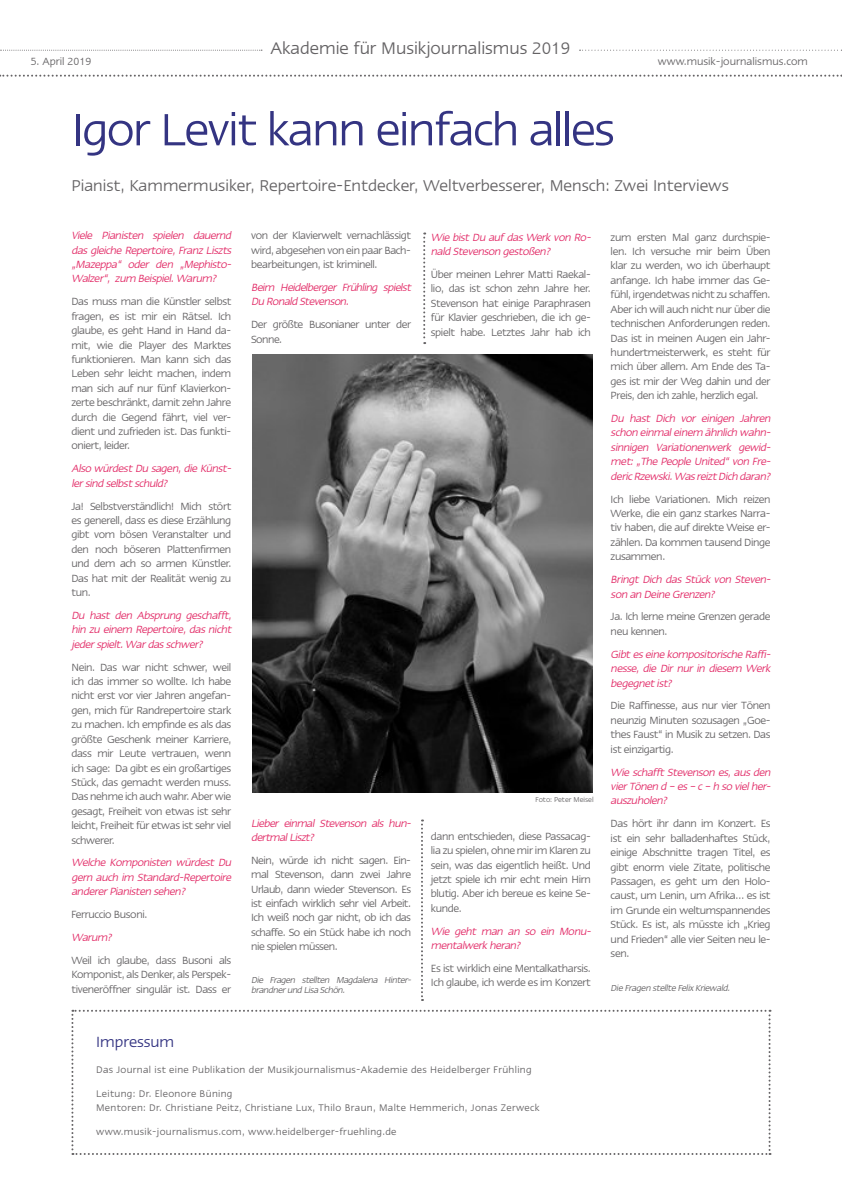
<style>
.page{position:relative;width:842px;height:1191px;background:#fff}
.page>*{position:absolute;margin:0;border:0;box-sizing:border-box;transform-origin:0 0}
.t1{font:52px "Linotype Ergo";letter-spacing:-.03em;color:#343482}
.t2{font:19.3px "Linotype Ergo";color:#656365}
.t3{font:18px "Linotype Ergo";color:#656365}
.t4{font:17px "Linotype Ergo";color:#343482}
.t5{font:12px/14.4px "Linotype Ergo";letter-spacing:-.03em;color:#656365;text-align:justify}
.t6{font:italic 12px/14.4px "Linotype Ergo";color:#e22a66;text-align:justify}
.t7{font:italic 12px/14.4px "Linotype Ergo";color:#e22a67}
.t8{font:12px "Linotype Ergo";color:#656365}
.t9{font:11px/24px "Linotype Ergo";letter-spacing:.03em;color:#656365}
.t10{font:italic 10px/10px "Linotype Ergo";color:#656365}
.t11{font:8px "Linotype Ergo";color:#656365}
</style>
<div class="page">
<svg style="left:0;top:50px;width:262px;height:1px"></svg>
<svg style="left:0;top:75px;width:842px;height:2px"></svg>
<svg style="left:579px;top:50px;width:263px;height:1px"></svg>
<svg style="left:71px;top:1009px;width:699px;height:146px"></svg>
<img style="left:252px;top:354px;width:340px;height:439px">
<svg style="left:423px;top:232px;width:2px;height:112px"></svg>
<svg style="left:421px;top:819px;width:2px;height:182px"></svg>
<h2 class="t2" style="left:270px;top:38px;width:301px">Akademie für Musikjournalismus 2019</h2>
<p class="t8" style="left:31px;top:55px;width:62px">5. April 2019</p>
<p class="t8" style="left:658px;top:55px;width:151px">www.musik-journalismus.com</p>
<h1 class="t1" style="left:71px;top:101px;width:545px">Igor Levit kann einfach alles</h1>
<h3 class="t3" style="left:71px;top:176px;width:659px">Pianist, Kammermusiker, Repertoire-Entdecker, Weltverbesserer, Mensch: Zwei Interviews</h3>
<p class="t6" style="left:71px;top:228px;width:164px">Viele Pianisten spielen dauernd das gleiche Repertoire, Franz Liszts „Mazeppa“ oder den „Mephisto-Walzer“, zum Beispiel.Warum?</p>
<p class="t5" style="left:71px;top:294px;width:161px">Das muss man die Künstler selbst fragen, es ist mir ein Rätsel. Ich glaube, es geht Hand in Hand da&shy;mit, wie die Player des Marktes funktionieren. Man kann sich das Leben sehr leicht machen, indem man sich auf nur fünf Klavierkon&shy;zerte beschränkt, damit zehn Jahre durch die Gegend fährt, viel ver&shy;dient und zufrieden ist. Das funkti&shy;oniert, leider.</p>
<p class="t6" style="left:71px;top:461px;width:164px">Also würdestDu sagen,die Künst&shy;lersind selbstschuld?</p>
<p class="t5" style="left:71px;top:498px;width:161px">Ja! Selbstverständlich! Mich stört es generell, dass es diese Erzählung gibt vom bösen Veranstalter und den noch böseren Plattenfirmen und dem ach so armen Künstler.<br>Das hat mit der Realität wenig zu tun.</p>
<p class="t6" style="left:71px;top:608px;width:164px">Du hast den Absprung geschafft, hin zu einem Repertoire, das nicht jederspielt.Wardasschwer?</p>
<p class="t5" style="left:71px;top:659px;width:161px">Nein. Das war nicht schwer, weil ich das immer so wollte. Ich habe nicht erst vor vier Jahren angefan&shy;gen, mich für Randrepertoire stark zu machen. Ich empfinde es als das größte Geschenk meiner Karriere, dass mir Leute vertrauen, wenn ich sage: Da gibt es ein großartiges Stück, das gemacht werden muss.<br>Das nehme ich auch wahr. Aber wie gesagt, Freiheit von etwas ist sehr leicht, Freiheit für etwas ist sehr viel schwerer.</p>
<p class="t6" style="left:71px;top:855px;width:164px">Welche Komponisten würdest Du gern auch im Standard-Repertoire andererPianisten sehen?</p>
<p class="t5" style="left:71px;top:907px;width:77px">Ferruccio Busoni.</p>
<p class="t6" style="left:71px;top:930px;width:44px">Warum?</p>
<p class="t5" style="left:71px;top:953px;width:161px">Weil ich glaube, dass Busoni als Komponist, als Denker, als Perspek&shy;tiveneröffner singulär ist. Dass er</p>
<p class="t5" style="left:251px;top:228px;width:161px">von der Klavierwelt vernachlässigt wird, abgesehen von ein paar Bach&shy;bearbeitungen, ist kriminell.</p>
<p class="t6" style="left:251px;top:280px;width:164px">Beim Heidelberger Frühling spielst<br>Du Ronald Stevenson.</p>
<p class="t5" style="left:251px;top:317px;width:161px">Der größte Busonianer unter der<br>Sonne.</p>
<p class="t7" style="left:431px;top:230px;width:164px">Wie bist Du auf das Werk von Ro&shy;nald Stevenson gestoßen?</p>
<p class="t5" style="left:431px;top:267px;width:161px">Über meinen Lehrer Matti Raekal&shy;lio, das ist schon zehn Jahre her.<br>Stevenson hat einige Paraphrasen für Klavier geschrieben, die ich ge&shy;spielt habe. Letztes Jahr hab ich</p>
<p class="t5" style="left:611px;top:230px;width:161px">zum ersten Mal ganz durchspie&shy;len. Ich versuche mir beim Üben klar zu werden, wo ich überhaupt anfange. Ich habe immer das Ge&shy;fühl, irgendetwas nicht zu schaffen.<br>Aber ich will auch nicht nur über die technischen Anforderungen reden.<br>Das ist in meinen Augen ein Jahr&shy;hundertmeisterwerk, es steht für mich über allem. Am Ende des Ta&shy;ges ist mir der Weg dahin und der Preis, den ich zahle, herzlich egal.</p>
<p class="t7" style="left:611px;top:411px;width:164px;text-align:justify">Du hast Dich vor einigen Jahren schon einmaleinem ähnlich wahn&shy;sinnigen Variationenwerk gewid&shy;met: „The People United“ von Fre&shy;dericRzewski.WasreiztDich daran?</p>
<p class="t5" style="left:611px;top:491px;width:161px">Ich liebe Variationen. Mich reizen Werke, die ein ganz starkes Narra&shy;tiv haben, die auf direkte Weise er&shy;zählen. Da kommen tausend Dinge zusammen.</p>
<p class="t7" style="left:611px;top:572px;width:164px">Bringt Dich das Stück von Steven&shy;son an Deine Grenzen?</p>
<p class="t5" style="left:611px;top:609px;width:161px">Ja. Ich lerne meine Grenzen gerade neu kennen.</p>
<p class="t7" style="left:611px;top:646px;width:164px;text-align:justify">Gibteseine kompositorische Raffi&shy;nesse, die Dir nur in diesem Werk begegnetist?</p>
<p class="t5" style="left:611px;top:698px;width:161px">Die Raffinesse, aus nur vier Tönen neunzig Minuten sozusagen „Goe&shy;thes Faust“ in Musik zu setzen. Das ist einzigartig.</p>
<p class="t7" style="left:611px;top:764px;width:164px;text-align:justify">Wie schafft Stevenson es, aus den vierTönen d – es– c– h so vielher&shy;auszuholen?</p>
<p class="t5" style="left:611px;top:816px;width:161px">Das hört ihr dann im Konzert. Es ist ein sehr balladenhaftes Stück, einige Abschnitte tragen Titel, es gibt enorm viele Zitate, politische Passagen, es geht um den Holo&shy;caust, um Lenin, um Afrika… es ist im Grunde ein weltumspannendes Stück. Es ist, als müsste ich „Krieg und Frieden“ alle vier Seiten neu le&shy;sen.</p>
<p class="t10" style="left:611px;top:983px;width:123px">Die Fragen stellte FelixKriewald.</p>
<p class="t11" style="left:535px;top:795px;width:60px">Foto: Peter Meisel</p>
<p class="t6" style="left:251px;top:815px;width:164px">Lieber einmal Stevenson als hun&shy;dertmalLiszt?</p>
<p class="t5" style="left:251px;top:852px;width:161px">Nein, würde ich nicht sagen. Ein&shy;mal Stevenson, dann zwei Jahre Urlaub, dann wieder Stevenson. Es ist einfach wirklich sehr viel Arbeit.<br>Ich weiß noch gar nicht, ob ich das schaffe. So ein Stück habe ich noch nie spielen müssen.</p>
<p class="t10" style="left:251px;top:974px;width:163px">Die Fragen stellten Magdalena Hinter&shy;brandnerund Lisa Schön.</p>
<p class="t5" style="left:431px;top:828px;width:161px">dann entschieden, diese Passacag&shy;lia zu spielen, ohne mir im Klaren zu sein, was das eigentlich heißt. Und jetzt spiele ich mir echt mein Hirn blutig. Aber ich bereue es keine Se&shy;kunde.</p>
<p class="t7" style="left:431px;top:923px;width:164px">Wie geht man an so ein Monu&shy;mentalwerk heran?</p>
<p class="t5" style="left:431px;top:961px;width:161px">Es ist wirklich eine Mentalkatharsis.<br>Ich glaube, ich werde es im Konzert</p>
<h3 class="t4" style="left:96px;top:1033px;width:80px">Impressum</h3>
<p class="t9" style="left:96px;top:1057px;width:437px">Das Journal ist eine Publikation der Musikjournalismus-Akademie des Heidelberger Frühling<br>Leitung: Dr. Eleonore Büning</p>
<p class="t9" style="left:96px;top:1095px;width:445px">Mentoren: Dr. Christiane Peitz, Christiane Lux, Thilo Braun, Malte Hemmerich, Jonas Zerweck www.musik-journalismus.com, www.heidelberger-fruehling.de</p>
</div>
